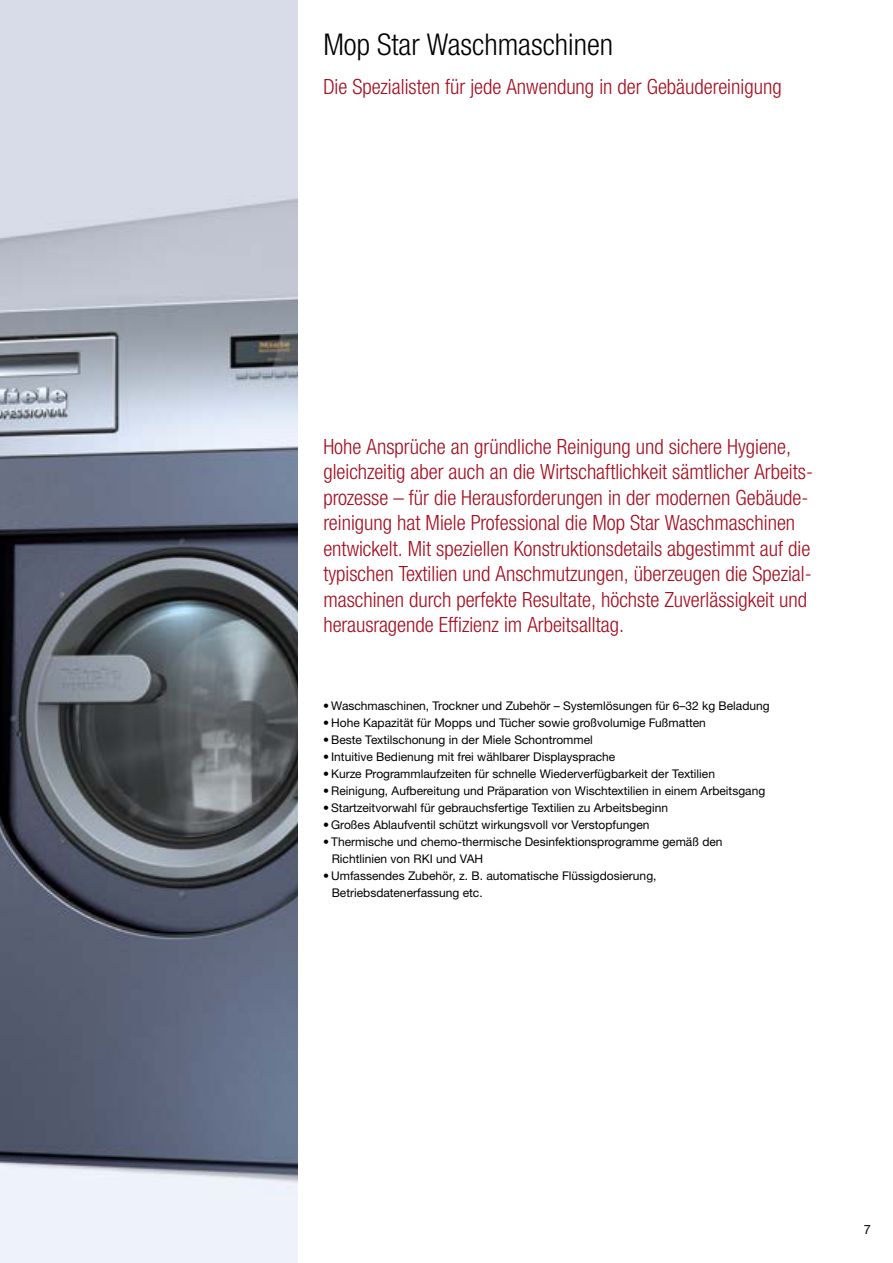
<style>
.page{position:relative;width:893px;height:1263px;background:#fff}
.page>*{position:absolute;margin:0;border:0;box-sizing:border-box;transform-origin:0 0}
.t1{font:300 condensed 30px "Helvetica Neue LTW1 G";color:#000}
.t2{font:300 condensed 21px/25.5px "Helvetica Neue LTW1 G";color:#a60d1f}
.t3{font:12.75px "Helvetica Neue LTW1 G";color:#000}
.t4{font:12px/17px "Helvetica Neue LTW1 G";color:#000}
</style>
<div class="page">
<img style="left:0;top:138px;width:298px;height:1125px">
<h1 class="t1" style="left:323px;top:27px;width:291px">Mop Star Waschmaschinen</h1>
<h2 class="t2" style="left:323px;top:74px;width:460px">Die Spezialisten für jede Anwendung in der Gebäudereinigung</h2>
<p class="t2" style="left:323px;top:433px;width:491px">Hohe Ansprüche an gründliche Reinigung und sichere Hygiene, gleichzeitig aber auch an die Wirtschaftlichkeit sämtlicher Arbeits&shy;prozesse – für die Herausforderungen in der modernen Gebäude&shy;reinigung hat Miele Professional die Mop Star Waschmaschinen entwickelt. Mit speziellen Konstruktionsdetails abgestimmt auf die typischen Textilien und Anschmutzungen, überzeugen die Spezial&shy;maschinen durch perfekte Resultate, höchste Zuverlässigkeit und herausragende Effizienz im Arbeitsalltag.</p>
<p class="t4" style="left:323px;top:697px;width:448px">• Waschmaschinen, Trockner und Zubehör – Systemlösungen für 6–32 kg Beladung</p>
<p class="t4" style="left:323px;top:714px;width:384px">• Hohe Kapazität für Mopps und Tücher sowie großvolumige Fußmatten</p>
<p class="t4" style="left:323px;top:731px;width:271px">• Beste Textilschonung in der Miele Schontrommel</p>
<p class="t4" style="left:323px;top:748px;width:294px">• Intuitive Bedienung mit frei wählbarer Displaysprache</p>
<p class="t4" style="left:323px;top:765px;width:393px">• Kurze Programmlaufzeiten für schnelle Wiederverfügbarkeit der Textilien</p>
<p class="t4" style="left:323px;top:782px;width:444px">• Reinigung, Aufbereitung und Präparation von Wischtextilien in einem Arbeitsgang</p>
<p class="t4" style="left:323px;top:799px;width:346px">• Startzeitvorwahl für gebrauchsfertige Textilien zu Arbeitsbeginn</p>
<p class="t4" style="left:323px;top:816px;width:328px">• Großes Ablaufventil schützt wirkungsvoll vor Verstopfungen</p>
<p class="t4" style="left:332px;top:833px;width:392px;text-indent:-9px">• Thermische und chemo-thermische Desinfektionsprogramme gemäß den<br>Richtlinien von RKI und VAH</p>
<p class="t4" style="left:332px;top:867px;width:326px;text-indent:-9px">• Umfassendes Zubehör, z. B. automatische Flüssigdosierung,<br>Betriebsdatenerfassung etc.</p>
<p class="t3" style="left:864px;top:1221px;width:9px">7</p>
</div>
